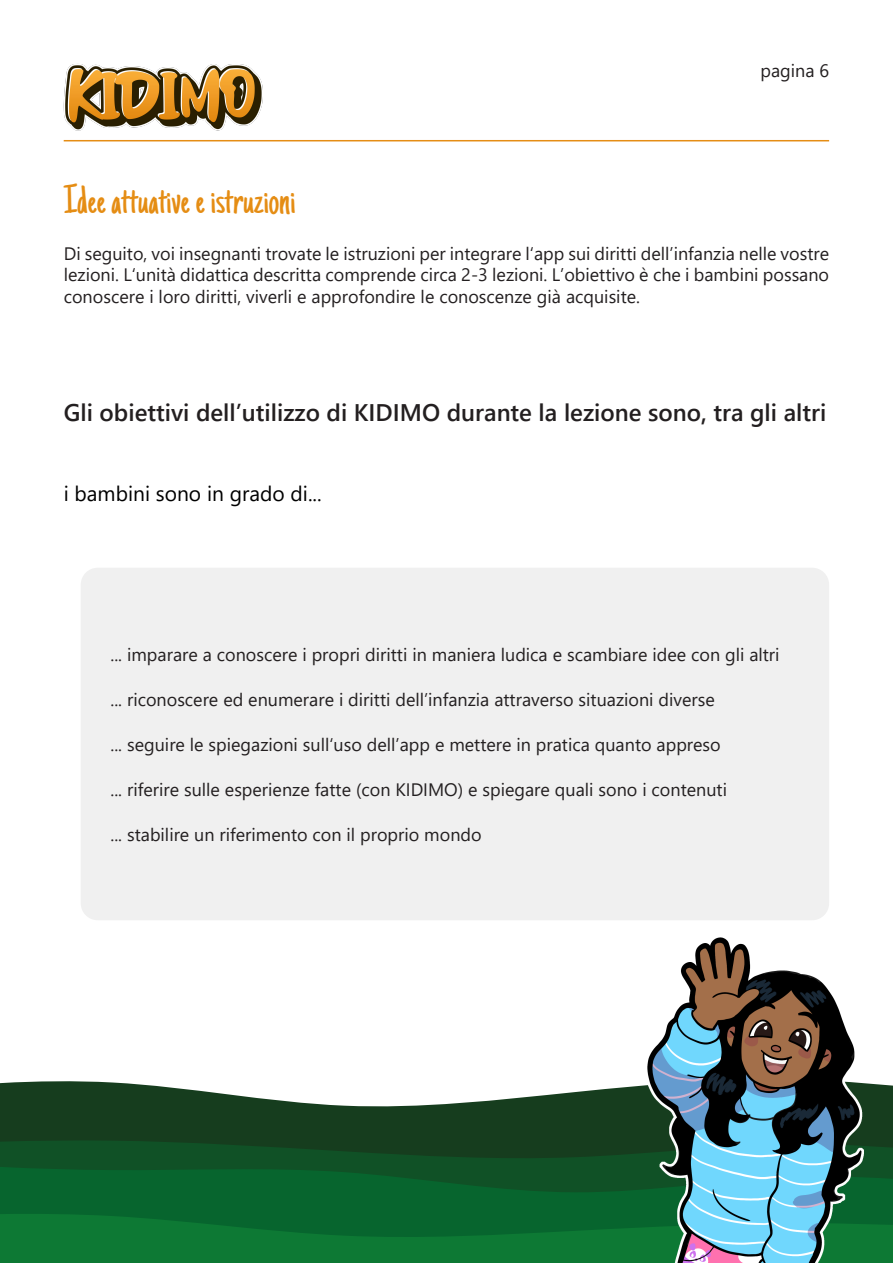
<style>
.page{position:relative;width:893px;height:1263px;background:#fff}
.page>*{position:absolute;margin:0;border:0;box-sizing:border-box;transform-origin:0 0}
.überschrift_2{font:42px "Just Another Hand";color:#e58d14}
.überschrift_3{font:600 24px "Segoe UI";color:#231f20}
.überschrift_4{font:21px "Segoe UI";color:#000}
.text_box_5{font:18px "Segoe UI";color:#231f20}
.Text{font:18px/21.6px "Segoe UI";color:#231f20;text-align:justify}
</style>
<div class="page">
<hr style="left:64px;top:140px;width:765px;height:1px;background:#e58d14">
<img style="left:64px;top:64px;width:199px;height:67px">
<svg style="left:0;top:1081px;width:893px;height:42px;fill:#163d1e"></svg>
<svg style="left:0;top:1123px;width:893px;height:35px;fill:#163d1e"></svg>
<svg style="left:0;top:1158px;width:893px;height:54px;fill:#07652e"></svg>
<svg style="left:0;top:1212px;width:893px;height:51px;fill:#0d7934"></svg>
<img style="left:646px;top:937px;width:217px;height:326px">
<div style="left:81px;top:568px;width:748px;height:352px;background:#f0f0f0;border-radius:17px"></div>
<p class="überschrift_2" style="left:64px;top:175px;width:233px">Idee attuative e istruzioni</p>
<p class="Text" style="left:760px;top:58px;width:70px">pagina 6</p>
<p class="Text" style="left:64px;top:241px;width:767px">Di seguito, voi insegnanti trovate le istruzioni per integrare l‘app sui diritti dell’infanzia nelle vostre lezioni. L‘unità didattica descritta comprende circa 2-3 lezioni. L’obiettivo è che i bambini possano conoscere i loro diritti, viverli e approfondire le conoscenze già acquisite.</p>
<p class="überschrift_3" style="left:64px;top:390px;width:764px">Gli obiettivi dell’utilizzo di KIDIMO durante la lezione sono, tra gli altri</p>
<p class="überschrift_4" style="left:64px;top:474px;width:259px">i bambini sono in grado di...</p>
<p class="text_box_5" style="left:110px;top:637px;width:671px">... imparare a conoscere i propri diritti in maniera ludica e scambiare idee con gli altri</p>
<p class="text_box_5" style="left:110px;top:682px;width:606px">... riconoscere ed enumerare i diritti dell’infanzia attraverso situazioni diverse</p>
<p class="text_box_5" style="left:110px;top:727px;width:612px">... seguire le spiegazioni sull‘uso dell’app e mettere in pratica quanto appreso</p>
<p class="text_box_5" style="left:110px;top:772px;width:618px">... riferire sulle esperienze fatte (con KIDIMO) e spiegare quali sono i contenuti</p>
<p class="text_box_5" style="left:110px;top:817px;width:373px">... stabilire un riferimento con il proprio mondo</p>
</div>
